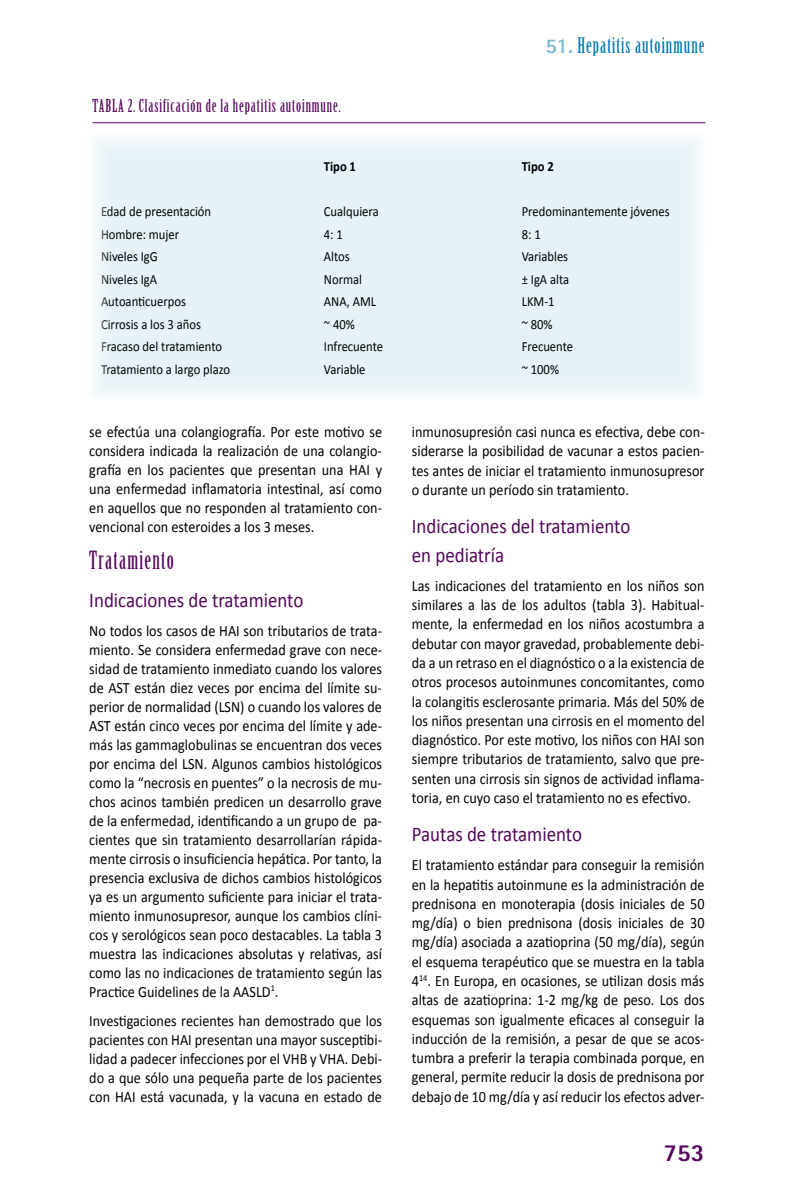
<style>
.page{position:relative;width:794px;height:1191px;background:#fff}
.page>*{position:absolute;margin:0;border:0;box-sizing:border-box;transform-origin:0 0}
.t1{font:24.5px "Birch Std";letter-spacing:.05em;color:#54075b}
.t2{font:800 24.5px "Rotis Sans Serif";color:#54075b}
.t3{font:21px/28.3px "Calibri";color:#54075b;scale:.9 1}
.t4{font:21px "Birch Std";letter-spacing:.05em;color:#0078ae}
.t5{font:17.5px "Birch Std";letter-spacing:.05em;color:#54075b}
.t6{font:15.75px/19.1px "Calibri";color:#000;text-align:justify;scale:.9 1}
.t7{font:14px "Calibri";color:#000;scale:.9 1}
.t8{font:700 14px "Calibri";color:#000;scale:.9 1}
.s1{font-family:"Rotis Sans Serif";font-weight:800;color:#80bcd6}
</style>
<div class="page">
<div style="left:95px;top:140px;width:605px;height:254px;background:#e6f2f7"></div>
<hr style="left:93px;top:122px;width:612px;height:1px;background:#54075b">
<p class="t5" style="left:93px;top:96px;width:249px">TABLA 2. Clasificación de la hepatitis autoinmune.</p>
<h2 class="t4" style="left:545px;top:33px;width:161px"><span class="s1">51.</span> Hepatitis autoinmune</h2>
<p class="t8" style="left:324px;top:158px;width:37px">Tipo 1</p>
<p class="t8" style="left:522px;top:158px;width:37px">Tipo 2</p>
<p class="t7" style="left:101px;top:203px;width:124px">Edad de presentación</p>
<p class="t7" style="left:324px;top:203px;width:62px">Cualquiera</p>
<p class="t7" style="left:522px;top:203px;width:166px">Predominantemente jóvenes</p>
<p class="t7" style="left:101px;top:225px;width:88px">Hombre: mujer</p>
<p class="t7" style="left:324px;top:225px;width:23px">4: 1</p>
<p class="t7" style="left:522px;top:225px;width:23px">8: 1</p>
<p class="t7" style="left:101px;top:248px;width:65px">Niveles IgG</p>
<p class="t7" style="left:324px;top:248px;width:30px">Altos</p>
<p class="t7" style="left:522px;top:248px;width:53px">Variables</p>
<p class="t7" style="left:101px;top:270px;width:64px">Niveles IgA</p>
<p class="t7" style="left:324px;top:270px;width:44px">Normal</p>
<p class="t7" style="left:522px;top:270px;width:54px">± IgA alta</p>
<p class="t7" style="left:101px;top:293px;width:96px">Autoanticuerpos</p>
<p class="t7" style="left:324px;top:293px;width:59px">ANA, AML</p>
<p class="t7" style="left:522px;top:293px;width:38px">LKM-1</p>
<p class="t7" style="left:101px;top:315px;width:113px">Cirrosis a los 3 años</p>
<p class="t7" style="left:324px;top:315px;width:36px">~ 40%</p>
<p class="t7" style="left:522px;top:315px;width:36px">~ 80%</p>
<p class="t7" style="left:101px;top:338px;width:136px">Fracaso del tratamiento</p>
<p class="t7" style="left:324px;top:338px;width:67px">Infrecuente</p>
<p class="t7" style="left:522px;top:338px;width:59px">Frecuente</p>
<p class="t7" style="left:101px;top:360px;width:145px">Tratamiento a largo plazo</p>
<p class="t7" style="left:324px;top:360px;width:48px">Variable</p>
<p class="t7" style="left:522px;top:360px;width:43px">~ 100%</p>
<p class="t6" style="left:89px;top:422px;width:327px">se efectúa una colangiografía. Por este motivo se considera indicada la realización de una colangio&shy;grafía en los pacientes que presentan una HAI y una enfermedad inflamatoria intestinal, así como en aquellos que no responden al tratamiento con&shy;vencional con esteroides a los 3 meses.</p>
<h1 class="t1" style="left:89px;top:546px;width:86px">Tratamiento</h1>
<h2 class="t3" style="left:89px;top:585px;width:239px">Indicaciones de tratamiento</h2>
<p class="t6" style="left:89px;top:621px;width:327px">No todos los casos de HAI son tributarios de trata&shy;miento. Se considera enfermedad grave con nece&shy;sidad de tratamiento inmediato cuando los valores de AST están diez veces por encima del límite su&shy;perior de normalidad (LSN) o cuando los valores de AST están cinco veces por encima del límite y ade&shy;más las gammaglobulinas se encuentran dos veces por encima del LSN. Algunos cambios histológicos como la “necrosis en puentes” o la necrosis de mu&shy;chos acinos también predicen un desarrollo grave de la enfermedad, identificando a un grupo de pa&shy;cientes que sin tratamiento desarrollarían rápida&shy;mente cirrosis o insuficiencia hepática. Por tanto, la presencia exclusiva de dichos cambios histológicos ya es un argumento suficiente para iniciar el trata&shy;miento inmunosupresor, aunque los cambios clíni&shy;cos y serológicos sean poco destacables. La tabla 3 muestra las indicaciones absolutas y relativas, así como las no indicaciones de tratamiento según las Practice Guidelines de la AASLD<sup>1</sup>.</p>
<p class="t6" style="left:89px;top:1011px;width:327px">Investigaciones recientes han demostrado que los pacientes con HAI presentan una mayor susceptibi&shy;lidad a padecer infecciones por el VHB y VHA. Debi&shy;do a que sólo una pequeña parte de los pacientes con HAI está vacunada, y la vacuna en estado de</p>
<p class="t6" style="left:412px;top:422px;width:327px">inmunosupresión casi nunca es efectiva, debe con&shy;siderarse la posibilidad de vacunar a estos pacien&shy;tes antes de iniciar el tratamiento inmunosupresor o durante un período sin tratamiento.</p>
<h2 class="t3" style="left:412px;top:512px;width:244px">Indicaciones del tratamiento en pediatría</h2>
<p class="t6" style="left:412px;top:576px;width:327px">Las indicaciones del tratamiento en los niños son similares a las de los adultos (tabla 3). Habitual&shy;mente, la enfermedad en los niños acostumbra a debutar con mayor gravedad, probablemente debi&shy;da a un retraso en el diagnóstico o a la existencia de otros procesos autoinmunes concomitantes, como la colangitis esclerosante primaria. Más del 50% de los niños presentan una cirrosis en el momento del diagnóstico. Por este motivo, los niños con HAI son siempre tributarios de tratamiento, salvo que pre&shy;senten una cirrosis sin signos de actividad inflama&shy;toria, en cuyo caso el tratamiento no es efectivo.</p>
<h2 class="t3" style="left:412px;top:820px;width:190px">Pautas de tratamiento</h2>
<p class="t6" style="left:412px;top:855px;width:327px">El tratamiento estándar para conseguir la remisión en la hepatitis autoinmune es la administración de prednisona en monoterapia (dosis iniciales de 50 mg/día) o bien prednisona (dosis iniciales de 30 mg/día) asociada a azatioprina (50 mg/día), según el esquema terapéutico que se muestra en la tabla 4<sup>14</sup>. En Europa, en ocasiones, se utilizan dosis más altas de azatioprina: 1-2 mg/kg de peso. Los dos esquemas son igualmente eficaces al conseguir la inducción de la remisión, a pesar de que se acos&shy;tumbra a preferir la terapia combinada porque, en general, permite reducir la dosis de prednisona por debajo de 10 mg/día y así reducir los efectos adver-</p>
<h1 class="t2" style="left:663px;top:1136px;width:42px">753</h1>
</div>
